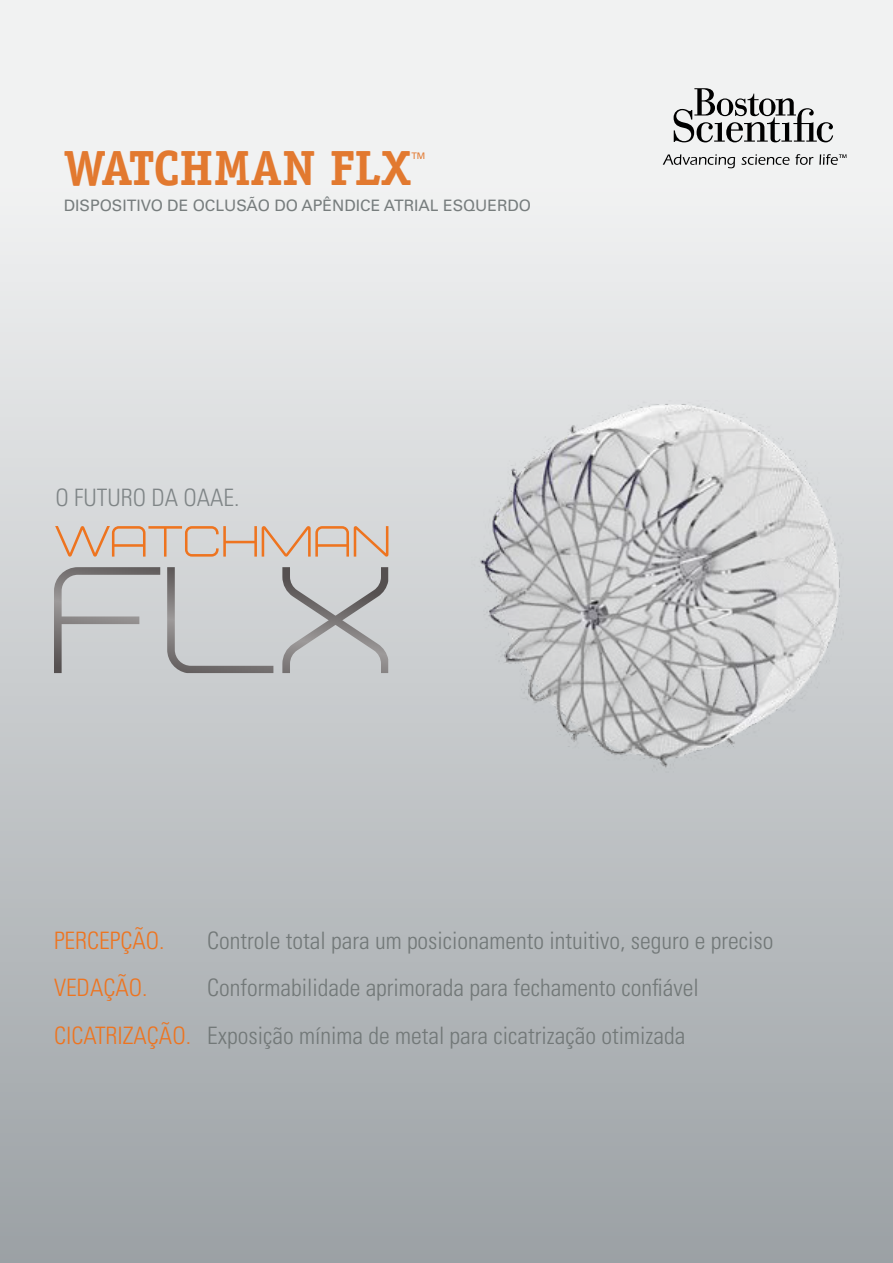
<style>
.page{position:relative;width:893px;height:1263px;background:#fff}
.page>*{position:absolute;margin:0;border:0;box-sizing:border-box;transform-origin:0 0}
.t1{font:700 49.5px "Officina Serif Std";color:#ee741f}
.t2{font:300 condensed 24px "Univers LT Std";color:#727878}
.t3{font:300 condensed 24px "Univers LT Std";color:#ee741f}
.t4{font:15.75px "Univers LT Std";color:#727878}
.t5{font:9px "Univers LT Std";color:#ee741f}
.s1{color:#ee741f}
</style>
<div class="page">
<div style="left:0;top:0;width:893px;height:1263px;background:linear-gradient(to bottom,#fcfcfc,#9da3a6)"></div>
<svg style="left:663px;top:154px;width:72px;height:14px"></svg>
<svg style="left:741px;top:154px;width:48px;height:11px"></svg>
<svg style="left:795px;top:154px;width:18px;height:11px"></svg>
<svg style="left:819px;top:154px;width:27px;height:11px"></svg>
<svg style="left:559px;top:55px;width:334px;height:87px"></svg>
<img style="left:376px;top:317px;width:517px;height:558px">
<svg style="left:167px;top:567px;width:106px;height:106px;background:#c3c4c6"></svg>
<svg style="left:54px;top:567px;width:106px;height:106px;background:#bebfc1"></svg>
<svg style="left:282px;top:567px;width:106px;height:106px;background:#bcbebf"></svg>
<svg style="left:55px;top:526px;width:333px;height:31px;background:#d9c2b2"></svg>
<p class="t1" style="left:64px;top:137px;width:349px">WATCHMAN FLX</p>
<p class="t5" style="left:411px;top:151px;width:15px">TM</p>
<p class="t4" style="left:64px;top:196px;width:469px">DISPOSITIVO DE OCLUSÃO DO APÊNDICE ATRIAL ESQUERDO</p>
<p class="t2" style="left:56px;top:483px;width:186px">O FUTURO DA OAAE.</p>
<p class="t3" style="left:54px;top:926px;width:112px">PERCEPÇÃO.</p>
<p class="t2" style="left:207px;top:926px;width:568px">Controle total para um posicionamento intuitivo, seguro e preciso</p>
<p class="t3" style="left:54px;top:973px;width:95px">VEDAÇÃO.</p>
<p class="t2" style="left:207px;top:973px;width:493px">Conformabilidade aprimorada para fechamento confiável</p>
<p class="t2" style="left:54px;top:1021px;width:633px"><span class="s1">CICATRIZAÇÃO.</span> Exposição mínima de metal para cicatrização otimizada</p>
</div>
